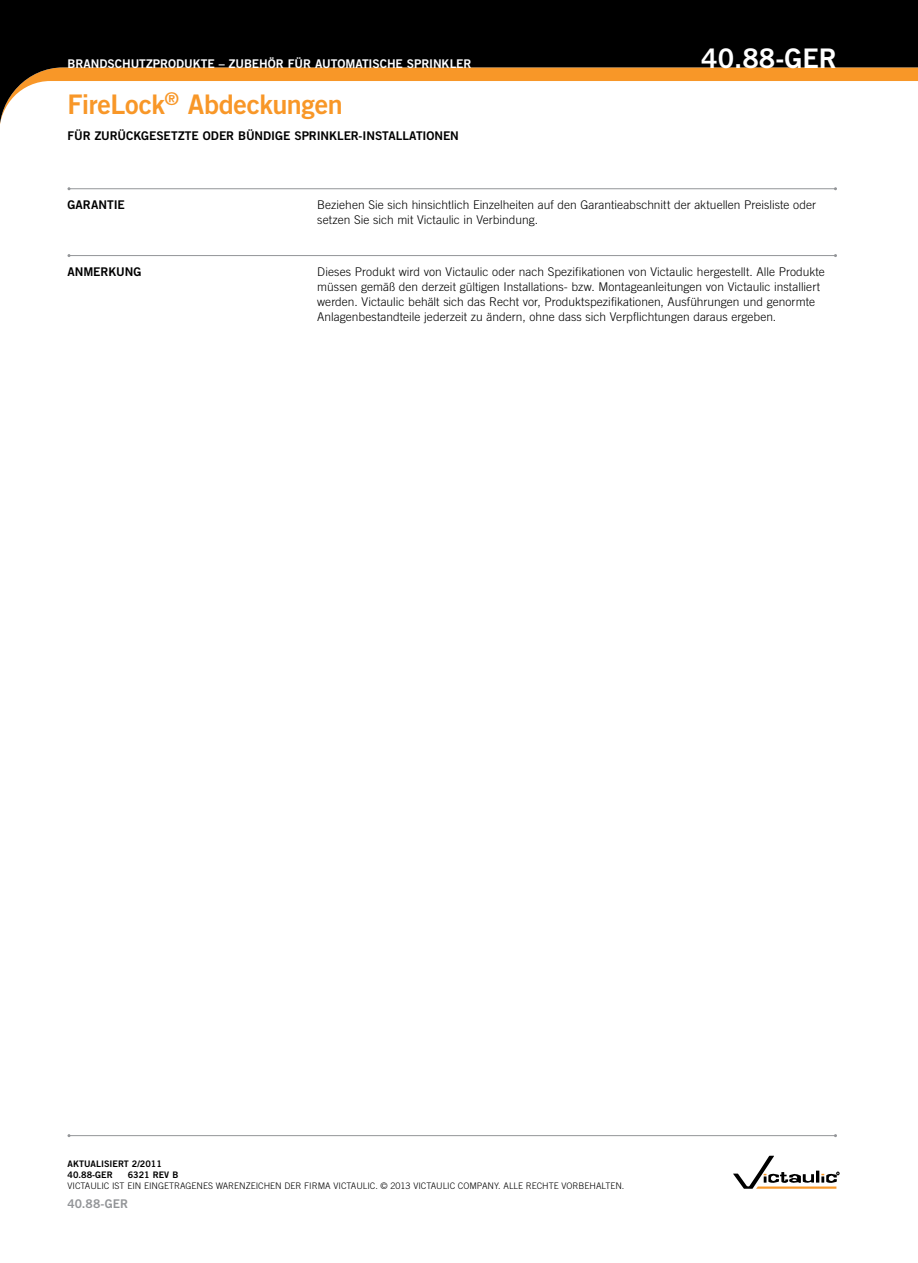
<style>
.page{position:relative;width:918px;height:1263px;background:#fff}
.page>*{position:absolute;margin:0;border:0;box-sizing:border-box;transform-origin:0 0}
.t1{font:27px "Trade Gothic LT Std Bd 2";color:#f89728}
.t2{font:27px "Trade Gothic LT Std Bd 2";color:#fff}
.t3{font:300 12px/15px "Trade Gothic LT Std";color:#000}
.t4{font:12px "Trade Gothic LT Std Bd 2";letter-spacing:-.005em;color:#000}
.t5{font:12px "Trade Gothic LT Std Bd 2";letter-spacing:-.005em;color:#fff}
.t6{font:12px "Trade Gothic LT Std Bd 2";color:#939598}
.t7{font:300 9px "Trade Gothic LT Std";color:#000}
.t8{font:9px/11.2px "Trade Gothic LT Std Bd 2";color:#000}
</style>
<div class="page">
<hr style="left:69px;top:255px;width:767px;height:1px;background:#939598">
<svg style="left:0;top:0;width:918px;height:124px;fill:#000"></svg>
<hr style="left:69px;top:188px;width:767px;height:1px;background:#939598">
<hr style="left:69px;top:1135px;width:767px;height:1px;background:#939598">
<svg style="left:733px;top:1156px;width:106px;height:33px"></svg>
<p class="t5" style="left:68px;top:56px;width:405px">BRANDSCHUTZPRODUKTE – ZUBEHÖR FÜR AUTOMATISCHE SPRINKLER</p>
<h1 class="t2" style="left:701px;top:41px;width:102px">40.88-GER</h1>
<h1 class="t1" style="left:67px;top:88px;width:277px">FIRELOCK<sup>®</sup> ABDECKUNGEN</h1>
<p class="t4" style="left:67px;top:128px;width:180px">FÜR ZURÜCKGESETZTE ODER BÜNDIGE</p>
<p class="t4" style="left:294px;top:128px;width:136px">SPRINKLER-INSTALLATIONEN</p>
<p class="t4" style="left:68px;top:197px;width:59px">GARANTIE</p>
<p class="t3" style="left:317px;top:197px;width:500px">Beziehen Sie sich hinsichtlich Einzelheiten auf den Garantieabschnitt der aktuellen Preisliste oder setzen Sie sich mit Victaulic in Verbindung.</p>
<p class="t4" style="left:68px;top:264px;width:75px">ANM ERKUNG</p>
<p class="t3" style="left:317px;top:264px;width:509px">Dieses Produkt wird von Victaulic oder nach Spezifikationen von Victaulic hergestellt. Alle Produkte müssen gemäß den derzeit gültigen Installations- bzw. Montageanleitungen von Victaulic installiert werden. Victaulic behält sich das Recht vor, Produktspezifikationen, Ausführungen und genormte Anlagenbestandteile jederzeit zu ändern, ohne dass sich Verpflichtungen daraus ergeben.</p>
<p class="t8" style="left:68px;top:1158px;width:96px">AKTUALISIERT 2/2011<br>40.88-GER</p>
<p class="t8" style="left:128px;top:1169px;width:51px">6321 REV B</p>
<p class="t7" style="left:68px;top:1181px;width:457px">Victaulic ist ein eingetragenes Warenzeichen der Firma Victaulic. © 2013 Victaulic Com pany. AlleRec</p>
<p class="t7" style="left:542px;top:1181px;width:84px">htevorbehalten.</p>
<p class="t6" style="left:68px;top:1197px;width:46px">40.88-GER</p>
</div>
